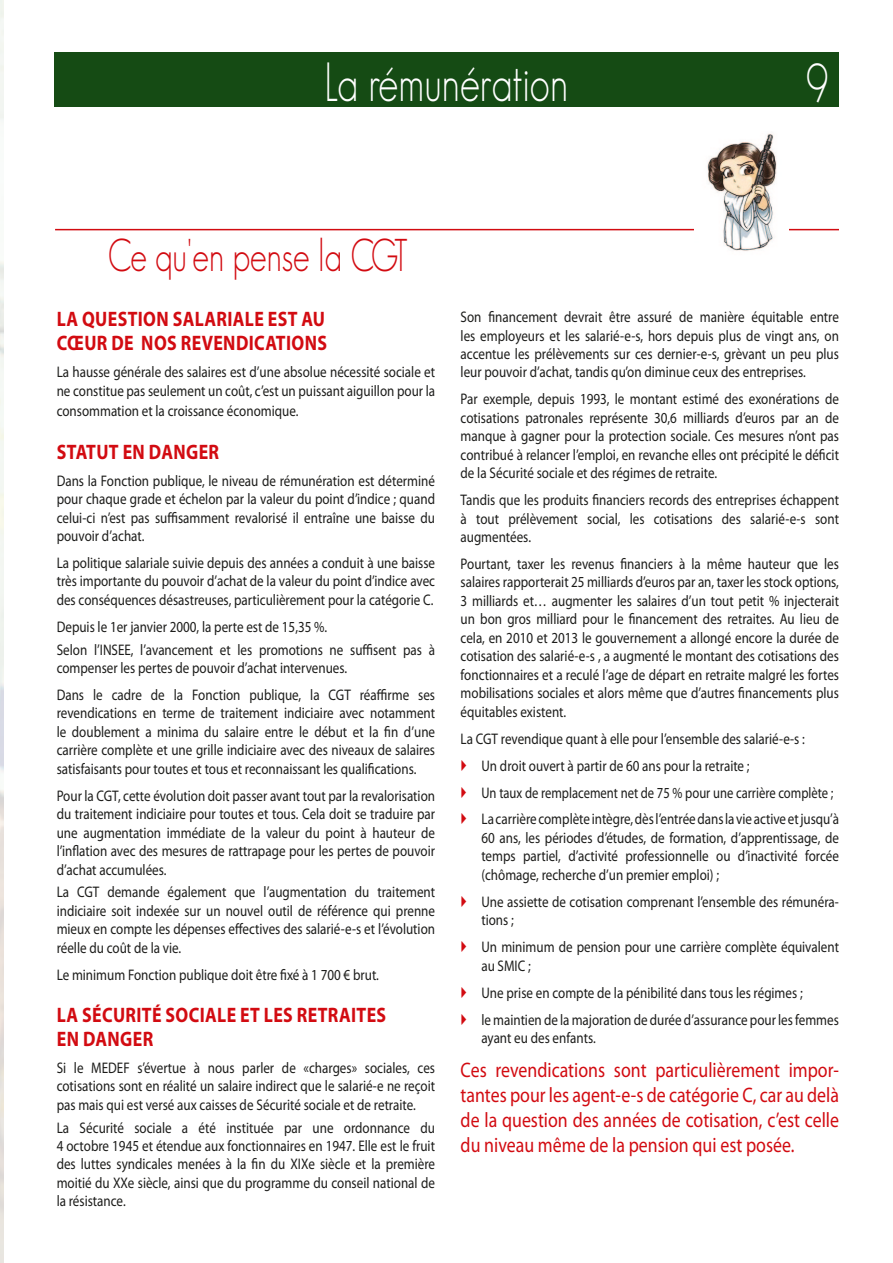
<style>
.page{position:relative;width:893px;height:1263px;background:#fff}
.page>*{position:absolute;margin:0;border:0;box-sizing:border-box;transform-origin:0 0}
.times{font:300 54px "Geosans";color:#fff;scale:.75 1}
.Normal_e{font:300 45px "Geosans";color:#d20b11;scale:.75 1}
.Normal_e-2{font:21px/25.2px "Myriad Pro";color:#d20b11;text-align:justify;scale:.85 1}
.Normal_e-3{font:700 21px/24px "Myriad Pro";letter-spacing:.02em;color:#d20b11;scale:.85 1}
.Normal_e-4{font:15.3px/18.5px "Myriad Pro";color:#1d1d1b;text-align:justify;scale:.85 1}
.Normal_e-5{font:15.3px "Myriad Pro";color:#1d1d1b;scale:.82 1}
</style>
<div class="page">
<hr style="left:55px;top:229px;width:784px;height:1px;background:#d20b11">
<img style="left:694px;top:133px;width:94px;height:118px">
<div style="left:54px;top:52px;width:785px;height:54px;background:#154b14"></div>
<p class="times" style="left:325px;top:52px;width:326px">La rémunération</p>
<p class="Normal_e" style="left:108px;top:230px;width:402px">Ce qu'en pense la CGT</p>
<p class="times" style="left:806px;top:53px;width:31px">9</p>
<p class="Normal_e-3" style="left:57px;top:306px;width:319px">LA QUESTION SALARIALE EST AU<br>CŒUR DE NOS REVENDICATIONS</p>
<p class="Normal_e-4" style="left:57px;top:362px;width:447px;line-height:19.2px">La hausse générale des salaires est d’une absolue nécessité sociale et ne constitue pas seulement un coût, c’est un puissant aiguillon pour la consommation et la croissance économique.</p>
<p class="Normal_e-3" style="left:57px;top:439px;width:192px">STATUT EN DANGER</p>
<p class="Normal_e-4" style="left:57px;top:471px;width:447px">Dans la Fonction publique, le niveau de rémunération est déterminé pour chaque grade et échelon par la valeur du point d’indice ; quand celui-ci n’est pas suffisamment revalorisé il entraîne une baisse du pouvoir d’achat.</p>
<p class="Normal_e-4" style="left:57px;top:553px;width:447px">La politique salariale suivie depuis des années a conduit à une baisse très importante du pouvoir d’achat de la valeur du point d’indice avec des conséquences désastreuses, particulièrement pour la catégorie C.</p>
<p class="Normal_e-4" style="left:57px;top:617px;width:320px">Depuis le 1er janvier 2000, la perte est de 15,35 %.</p>
<p class="Normal_e-4" style="left:57px;top:640px;width:447px">Selon l’INSEE, l’avancement et les promotions ne suffisent pas à compenser les pertes de pouvoir d’achat intervenues.</p>
<p class="Normal_e-4" style="left:57px;top:685px;width:447px">Dans le cadre de la Fonction publique, la CGT réaffirme ses revendications en terme de traitement indiciaire avec notamment le doublement a minima du salaire entre le début et la fin d’une carrière complète et une grille indiciaire avec des niveaux de salaires satisfaisants pour toutes et tous et reconnaissant les qualifications.</p>
<p class="Normal_e-4" style="left:57px;top:786px;width:447px">Pour la CGT, cette évolution doit passer avant tout par la revalorisation du traitement indiciaire pour toutes et tous. Cela doit se traduire par une augmentation immédiate de la valeur du point à hauteur de l’inflation avec des mesures de rattrapage pour les pertes de pouvoir d’achat accumulées.</p>
<p class="Normal_e-4" style="left:57px;top:883px;width:447px">La CGT demande également que l’augmentation du traitement indiciaire soit indexée sur un nouvel outil de référence qui prenne mieux en compte les dépenses effectives des salarié-e-s et l’évolution réelle du coût de la vie.</p>
<p class="Normal_e-4" style="left:57px;top:965px;width:381px">Le minimum Fonction publique doit être fixé à 1 700 € brut.</p>
<p class="Normal_e-3" style="left:57px;top:1002px;width:389px">LA SÉCURITÉ SOCIALE ET LES RETRAITES<br>EN DANGER</p>
<p class="Normal_e-4" style="left:57px;top:1058px;width:447px">Si le MEDEF s’évertue à nous parler de «charges» sociales, ces cotisations sont en réalité un salaire indirect que le salarié-e ne reçoit pas mais qui est versé aux caisses de Sécurité sociale et de retraite.</p>
<p class="Normal_e-4" style="left:57px;top:1118px;width:447px">La Sécurité sociale a été instituée par une ordonnance du 4 octobre 1945 et étendue aux fonctionnaires en 1947. Elle est le fruit des luttes syndicales menées à la fin du XIXe siècle et la première moitié du XXe siècle, ainsi que du programme du conseil national de la résistance.</p>
<p class="Normal_e-4" style="left:461px;top:307px;width:447px">Son financement devrait être assuré de manière équitable entre les employeurs et les salarié-e-s, hors depuis plus de vingt ans, on accentue les prélèvements sur ces dernier-e-s, grèvant un peu plus leur pouvoir d’achat, tandis qu’on diminue ceux des entreprises.</p>
<p class="Normal_e-4" style="left:461px;top:390px;width:447px">Par exemple, depuis 1993, le montant estimé des exonérations de cotisations patronales représente 30,6 milliards d’euros par an de manque à gagner pour la protection sociale. Ces mesures n’ont pas contribué à relancer l’emploi, en revanche elles ont précipité le déficit de la Sécurité sociale et des régimes de retraite.</p>
<p class="Normal_e-4" style="left:461px;top:490px;width:447px">Tandis que les produits financiers records des entreprises échappent à tout prélèvement social, les cotisations des salarié-e-s sont augmentées.</p>
<p class="Normal_e-4" style="left:461px;top:554px;width:447px">Pourtant, taxer les revenus financiers à la même hauteur que les salaires rapporterait 25 milliards d’euros par an, taxer les stock options, 3 milliards et… augmenter les salaires d’un tout petit % injecterait un bon gros milliard pour le financement des retraites. Au lieu de cela, en 2010 et 2013 le gouvernement a allongé encore la durée de cotisation des salarié-e-s , a augmenté le montant des cotisations des fonctionnaires et a reculé l’age de départ en retraite malgré les fortes mobilisations sociales et alors même que d’autres financements plus équitables existent.</p>
<p class="Normal_e-4" style="left:461px;top:729px;width:407px">La CGT revendique quant à elle pour l’ensemble des salarié-e-s :</p>
<p class="Normal_e-4" style="left:481px;top:756px;width:317px">Un droit ouvert à partir de 60 ans pour la retraite ;</p>
<p class="Normal_e-5" style="left:481px;top:783px;width:431px">Un taux de remplacement net de 75 % pour une carrière complète ;</p>
<p class="Normal_e-4" style="left:481px;top:810px;width:422px">La carrière complète intègre, dès l’entrée dans la vie active et jusqu’à 60 ans, les périodes d’études, de formation, d’apprentissage, de temps partiel, d’activité professionnelle ou d’inactivité forcée (chômage, recherche d’un premier emploi) ;</p>
<p class="Normal_e-4" style="left:481px;top:892px;width:422px">Une assiette de cotisation comprenant l’ensemble des rémunéra&shy;tions ;</p>
<p class="Normal_e-4" style="left:481px;top:937px;width:422px">Un minimum de pension pour une carrière complète équivalent au SMIC ;</p>
<p class="Normal_e-4" style="left:481px;top:983px;width:380px">Une prise en compte de la pénibilité dans tous les régimes ;</p>
<p class="Normal_e-4" style="left:481px;top:1010px;width:422px">le maintien de la majoration de durée d’assurance pour les femmes ayant eu des enfants.</p>
<p class="Normal_e-2" style="left:461px;top:1057px;width:447px">Ces revendications sont particulièrement impor&shy;tantes pour les agent-e-s de catégorie C, car au delà de la question des années de cotisation, c’est celle du niveau même de la pension qui est posée.</p>
</div>
